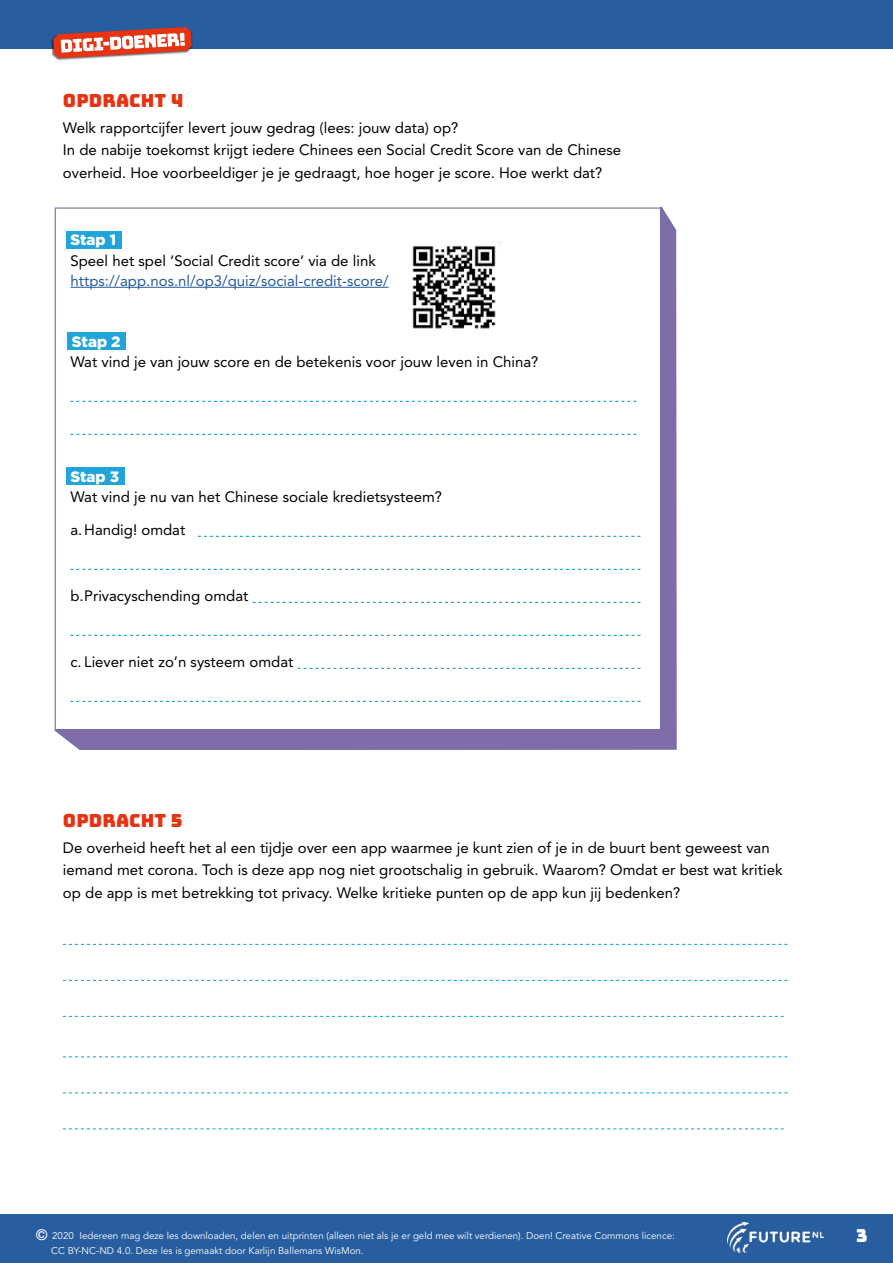
<style>
.page{position:relative;width:893px;height:1263px;background:#fff}
.page>*{position:absolute;margin:0;border:0;box-sizing:border-box;transform-origin:0 0}
.t1{font:18px "Bungee";letter-spacing:.01em;color:#e63312}
.t2{font:18px "Bungee";color:#fff}
.t3{font:15px/22.5px "Avenir LT Std";color:#000}
.t4{font:15px "Avenir LT Std";color:#275b9b}
.t5{font:900 15px "Gotham";color:#fff}
.t6{font:9.75px "Avenir LT Std";color:#fff}
.s1{font-weight:500;font-size:15px}
</style>
<div class="page">
<div style="left:0;top:1214px;width:893px;height:49px;background:#285e9f"></div>
<img style="left:727px;top:1222px;width:97px;height:31px">
<div style="left:55px;top:207px;width:621px;height:542px;background:#7e6da9"></div>
<div style="left:55px;top:207px;width:606px;height:523px;background:#fff;border:1px solid #7a6daa"></div>
<div style="left:66px;top:231px;width:55px;height:18px;background:#21a4da"></div>
<hr style="left:70px;top:287px;width:319px;height:1px;background:#275b9b">
<div style="left:68px;top:333px;width:58px;height:17px;background:#21a4da"></div>
<svg style="left:70px;top:401px;width:566px;height:1px"></svg>
<svg style="left:70px;top:434px;width:566px;height:1px"></svg>
<div style="left:66px;top:468px;width:58px;height:17px;background:#21a4da"></div>
<svg style="left:198px;top:536px;width:442px;height:1px"></svg>
<svg style="left:70px;top:569px;width:570px;height:1px"></svg>
<svg style="left:253px;top:602px;width:387px;height:1px"></svg>
<svg style="left:70px;top:635px;width:570px;height:1px"></svg>
<svg style="left:298px;top:668px;width:342px;height:1px"></svg>
<svg style="left:70px;top:701px;width:570px;height:1px"></svg>
<svg style="left:63px;top:944px;width:724px;height:1px"></svg>
<svg style="left:63px;top:980px;width:724px;height:1px"></svg>
<svg style="left:63px;top:1016px;width:721px;height:1px"></svg>
<svg style="left:63px;top:1056px;width:724px;height:1px"></svg>
<svg style="left:63px;top:1092px;width:724px;height:1px"></svg>
<svg style="left:63px;top:1128px;width:721px;height:1px"></svg>
<div style="left:0;top:0;width:893px;height:48px;background:#285e9f"></div>
<div style="left:51px;top:27px;width:142px;height:34px;background:#000;opacity:.6"></div>
<svg style="left:53px;top:27px;width:139px;height:31px"></svg>
<img style="left:412px;top:241px;width:89px;height:88px">
<p class="t1" style="left:63px;top:91px;width:122px">OPDRACHT 4</p>
<p class="t3" style="left:63px;top:116px;width:560px">Welk rapportcijfer levert jouw gedrag (lees: jouw data) op?<br>In de nabije toekomst krijgt iedere Chinees een Social Credit Score van de Chinese overheid. Hoe voorbeeldiger je je gedraagt, hoe hoger je score. Hoe werkt dat?</p>
<p class="t5" style="left:70px;top:231px;width:47px">Stap 1</p>
<p class="t3" style="left:70px;top:249px;width:307px">Speel het spel ‘Social Credit score’ via de link</p>
<p class="t4" style="left:70px;top:272px;width:320px">https://app.nos.nl/op3/quiz/social-credit-score/</p>
<p class="t5" style="left:72px;top:333px;width:50px">Stap 2</p>
<p class="t3" style="left:70px;top:350px;width:470px">Wat vind je van jouw score en de betekenis voor jouw leven in China?</p>
<p class="t5" style="left:70px;top:468px;width:50px">Stap 3</p>
<p class="t3" style="left:70px;top:480px;width:373px;line-height:33px">Wat vind je nu van het Chinese sociale kredietsysteem? a.Handig! omdat</p>
<p class="t3" style="left:70px;top:584px;width:180px">b.Privacyschending omdat</p>
<p class="t3" style="left:70px;top:650px;width:225px">c. Liever niet zo’n systeem omdat</p>
<p class="t1" style="left:63px;top:811px;width:121px">OPDRACHT 5</p>
<p class="t3" style="left:63px;top:836px;width:721px">De overheid heeft het al een tijdje over een app waarmee je kunt zien of je in de buurt bent geweest van iemand met corona. Toch is deze app nog niet grootschalig in gebruik. Waarom? Omdat er best wat kritiek op de app is met betrekking tot privacy. Welke kritieke punten op de app kun jij bedenken?</p>
<p class="t6" style="left:36px;top:1230px;width:641px"><span class="s1">©</span> 2020 Iedereen mag deze les downloaden, delen en uitprinten (alleen niet als je er geld mee wilt verdienen). Doen! Creative Commons licence:</p>
<p class="t2" style="left:856px;top:1225px;width:13px">3</p>
<p class="t6" style="left:51px;top:1245px;width:314px">CC BY-NC-ND 4.0. Deze les is gemaakt door Karlijn Ballemans WisMon.</p>
</div>
